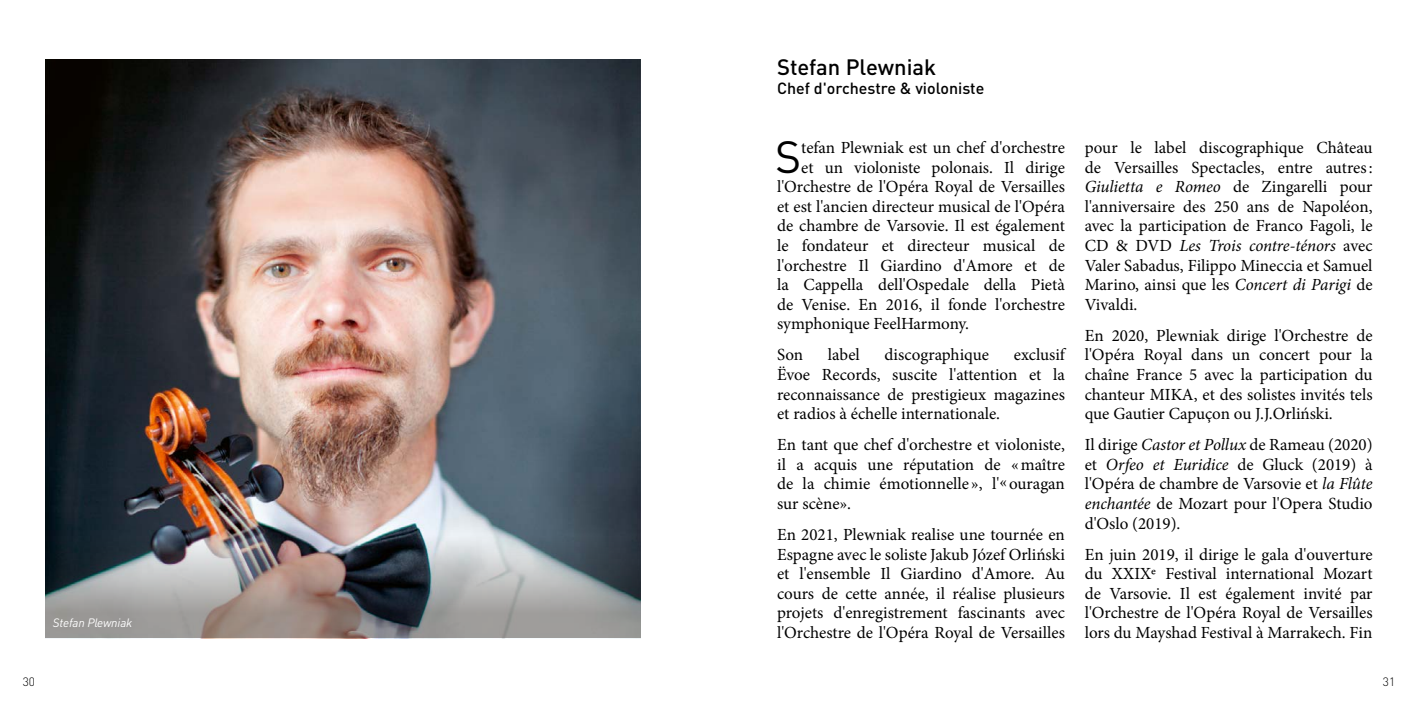
<style>
.page{position:relative;width:1418px;height:709px;background:#fff}
.page>*{position:absolute;margin:0;border:0;box-sizing:border-box;transform-origin:0 0}
.t1{font:44.4px "DIN Pro";color:#000}
.t2{font:500 22px "DIN Pro";color:#000}
.t3{font:17px/19.6px "Minion Pro";color:#000;text-align:justify}
.t4{font:500 16px "DIN Pro";color:#000}
.t5{font:italic 12px "DIN Pro";letter-spacing:-.01em;color:#fff}
.t6{font:300 12px "DIN Pro";color:#000}
.s1{font-style:italic}
</style>
<div class="page">
<img style="left:45px;top:60px;width:596px;height:428px">
<img style="left:45px;top:488px;width:596px;height:150px">
<p class="t5" style="left:53px;top:613px;width:81px">Stefan Plewniak</p>
<p class="t2" style="left:777px;top:49px;width:161px">Stefan Plewniak</p>
<p class="t4" style="left:777px;top:75px;width:209px">Chef d'orchestre &amp; violoniste</p>
<h1 class="t1" style="left:775px;top:122px;width:28px">S</h1>
<p class="t3" style="left:801px;top:138px;width:265px">tefan Plewniak est un chef d'orchestre</p>
<p class="t3" style="left:801px;top:157px;width:265px">et un violoniste polonais. Il dirige</p>
<p class="t3" style="left:777px;top:177px;width:289px">l'Orchestre de l'Opéra Royal de Versailles</p>
<p class="t3" style="left:777px;top:197px;width:289px">et est l'ancien directeur musical de l'Opéra</p>
<p class="t3" style="left:777px;top:216px;width:289px">de chambre de Varsovie. Il est également</p>
<p class="t3" style="left:777px;top:236px;width:289px">le fondateur et directeur musical de</p>
<p class="t3" style="left:777px;top:255px;width:289px">l'orchestre Il Giardino d'Amore et de</p>
<p class="t3" style="left:777px;top:275px;width:289px">la Cappella dell'Ospedale della Pietà</p>
<p class="t3" style="left:777px;top:295px;width:289px">de Venise. En 2016, il fonde l'orchestre</p>
<p class="t3" style="left:777px;top:314px;width:193px">symphonique FeelHarmony.</p>
<p class="t3" style="left:777px;top:345px;width:28px">Son</p>
<p class="t3" style="left:828px;top:345px;width:33px">label</p>
<p class="t3" style="left:884px;top:345px;width:106px">discographique</p>
<p class="t3" style="left:777px;top:345px;width:289px;text-indent:237px">exclusif Ëvoe Records, suscite l'attention et la reconnaissance de prestigieux magazines et radios à échelle internationale.</p>
<p class="t3" style="left:777px;top:435px;width:289px">En tant que chef d'orchestre et violoniste, il a acquis une réputation de «maître de la chimie émotionnelle », l'« ouragan sur scène».</p>
<p class="t3" style="left:777px;top:525px;width:289px">En 2021, Plewniak realise une tournée en Espagne avec le soliste Jakub Józef Orliński et l'ensemble Il Giardino d'Amore. Au cours de cette année, il réalise plusieurs projets d'enregistrement fascinants avec l'Orchestre de l'Opéra Royal de Versailles</p>
<p class="t3" style="left:1084px;top:138px;width:289px">pour le label discographique Château de Versailles Spectacles, entre autres:<br><span class="s1">Giulietta e Romeo</span> de Zingarelli pour l'anniversaire des 250 ans de Napoléon, avec la participation de Franco Fagoli, le CD &amp; DVD <span class="s1">Les Trois contre-ténors</span> avec Valer Sabadus, Filippo Mineccia et Samuel Marino, ainsi que les <span class="s1">Concert di Parigi</span> de Vivaldi.</p>
<p class="t3" style="left:1084px;top:326px;width:289px">En 2020, Plewniak dirige l'Orchestre de l'Opéra Royal dans un concert pour la chaîne France 5 avec la participation du chanteur MIKA, et des solistes invités tels que Gautier Capuçon ou J.J.Orliński.</p>
<p class="t3" style="left:1084px;top:435px;width:289px">Il dirige <span class="s1">Castor et Pollux</span> de Rameau (2020) et <span class="s1">Orfeo et Euridice</span> de Gluck (2019) à l'Opéra de chambre de Varsovie et <span class="s1">la Flûte enchantée</span> de Mozart pour l'Opera Studio d'Oslo (2019).</p>
<p class="t3" style="left:1084px;top:544px;width:289px">En juin 2019, il dirige le gala d'ouverture du XXIXe Festival international Mozart de Varsovie. Il est également invité par l'Orchestre de l'Opéra Royal de Versailles lors du Mayshad Festival à Marrakech. Fin</p>
<p class="t6" style="left:23px;top:672px;width:14px">30</p>
<p class="t6" style="left:1382px;top:672px;width:14px">31</p>
</div>
